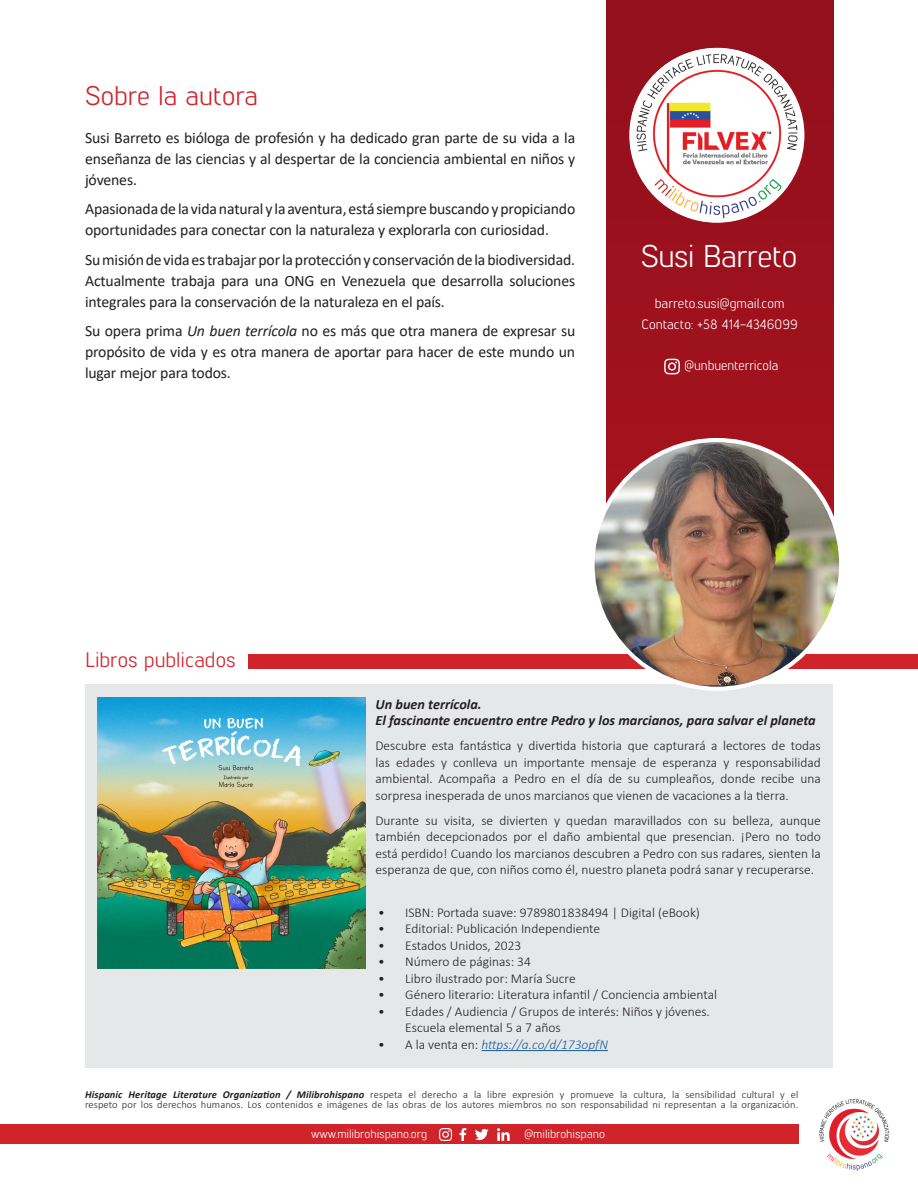
<style>
.page{position:relative;width:918px;height:1188px;background:#fff}
.page>*{position:absolute;margin:0;border:0;box-sizing:border-box;transform-origin:0 0}
.t1{font:31.5px "Lintel";letter-spacing:-.02em;color:#fff}
.t2{font:27px "Lintel";color:#d1232a}
.t3{font:21px "Lintel";color:#d1232a}
.t4{font:15.75px/21px "Calibri";letter-spacing:-.01em;color:#231f20;text-align:justify}
.t5{font:italic 700 14.25px/16.5px "Calibri";color:#231f20}
.t6{font:300 13.5px/16.5px "Calibri";color:#231f20;text-align:justify}
.t7{font:13.5px "Lintel";color:#fff}
.t8{font:italic 300 13.5px "Calibri";color:#175d9e}
.t9{font:12px "Lintel";color:#fff}
.t10{font:300 10.5px/10.5px "Calibri";letter-spacing:.01em;color:#231f20}
.s1{font-style:italic}
.s2{font-style:normal;color:#231f20}
.s3{font-weight:700;font-style:italic}
</style>
<div class="page">
<div style="left:0;top:1124px;width:798px;height:20px;background:#d1232a"></div>
<img style="left:818px;top:1098px;width:73px;height:73px;border-radius:37px">
<svg style="left:439px;top:1128px;width:13px;height:13px"></svg>
<svg style="left:475px;top:1129px;width:14px;height:11px"></svg>
<svg style="left:459px;top:1128px;width:7px;height:13px"></svg>
<svg style="left:497px;top:1128px;width:13px;height:13px"></svg>
<div style="left:248px;top:655px;width:670px;height:14px;background:#d1232a"></div>
<div style="left:85px;top:684px;width:748px;height:383px;background:#e6e7e9"></div>
<hr style="left:482px;top:1050px;width:126px;height:1px;background:#175d9e">
<img style="left:98px;top:698px;width:268px;height:271px">
<div style="left:606px;top:0;width:227px;height:579px;background:#9c111d"></div>
<img style="left:629px;top:48px;width:175px;height:175px;border-radius:88px">
<img style="left:593px;top:440px;width:248px;height:249px;border-radius:124px">
<svg style="left:664px;top:359px;width:16px;height:15px"></svg>
<p class="t2" style="left:85px;top:77px;width:175px">Sobre la autora</p>
<p class="t4" style="left:85px;top:126px;width:492px">Susi Barreto es bióloga de profesión y ha dedicado gran parte de su vida a la enseñanza de las ciencias y al despertar de la conciencia ambiental en niños y jóvenes.</p>
<p class="t4" style="left:85px;top:198px;width:492px">Apasionada de la vida natural y la aventura, está siempre buscando y propiciando oportunidades para conectar con la naturaleza y explorarla con curiosidad.</p>
<p class="t4" style="left:85px;top:248px;width:492px">Su misión de vida es trabajar por la protección y conservación de la biodiversidad.<br>Actualmente trabaja para una ONG en Venezuela que desarrolla soluciones integrales para la conservación de la naturaleza en el país.</p>
<p class="t4" style="left:85px;top:320px;width:492px">Su opera prima <span class="s1">Un buen terrícola</span> no es más que otra manera de expresar su propósito de vida y es otra manera de aportar para hacer de este mundo un lugar mejor para todos.</p>
<p class="t1" style="left:641px;top:235px;width:158px">Susi Barreto</p>
<p class="t7" style="left:655px;top:294px;width:131px">barreto.susi@gmail.com</p>
<p class="t7" style="left:641px;top:315px;width:158px">Contacto: +58 414-4346099</p>
<p class="t7" style="left:684px;top:356px;width:95px">@unbuenterricola</p>
<p class="t3" style="left:85px;top:645px;width:152px">Libros publicados</p>
<p class="t5" style="left:375px;top:695px;width:442px">Un buen terrícola.<br>El fascinante encuentro entre Pedro y los marcianos, para salvar el planeta</p>
<p class="t6" style="left:375px;top:737px;width:447px">Descubre esta fantástica y divertida historia que capturará a lectores de todas las edades y conlleva un importante mensaje de esperanza y responsabilidad ambiental. Acompaña a Pedro en el día de su cumpleaños, donde recibe una sorpresa inesperada de unos marcianos que vienen de vacaciones a la tierra.</p>
<p class="t6" style="left:375px;top:812px;width:447px">Durante su visita, se divierten y quedan maravillados con su belleza, aunque también decepcionados por el daño ambiental que presencian. ¡Pero no todo está perdido! Cuando los marcianos descubren a Pedro con sus radares, sienten la esperanza de que, con niños como él, nuestro planeta podrá sanar y recuperarse.</p>
<p class="t6" style="left:378px;top:904px;width:323px">• ISBN: Portada suave: 9789801838494 | Digital (eBook)</p>
<p class="t6" style="left:378px;top:920px;width:224px">• Editorial: Publicación Independiente</p>
<p class="t6" style="left:378px;top:937px;width:145px">• Estados Unidos, 2023</p>
<p class="t6" style="left:378px;top:953px;width:154px">• Número de páginas: 34</p>
<p class="t6" style="left:378px;top:970px;width:199px">• Libro ilustrado por: María Sucre</p>
<p class="t6" style="left:378px;top:986px;width:340px">• Género literario: Literatura infantil / Conciencia ambiental</p>
<p class="t6" style="left:405px;top:1003px;width:306px;text-indent:-27px">• Edades / Audiencia / Grupos de interés: Niños y jóvenes.<br>Escuela elemental 5 a 7 años</p>
<p class="t8" style="left:378px;top:1036px;width:231px"><span class="s2">• A la venta en:</span> https://a.co/d/173opfN</p>
<p class="t10" style="left:85px;top:1089px;width:715px"><span class="s3">Hispanic Heritage Literature Organization / Milibrohispano</span> respeta el derecho a la libre expresión y promueve la cultura, la sensibilidad cultural y el respeto por los derechos humanos. Los contenidos e imágenes de las obras de los autores miembros no son responsabilidad ni representan a la organización.</p>
<p class="t9" style="left:311px;top:1126px;width:118px">www.milibrohispano.org</p>
<p class="t9" style="left:524px;top:1126px;width:82px">@milibrohispano</p>
</div>
